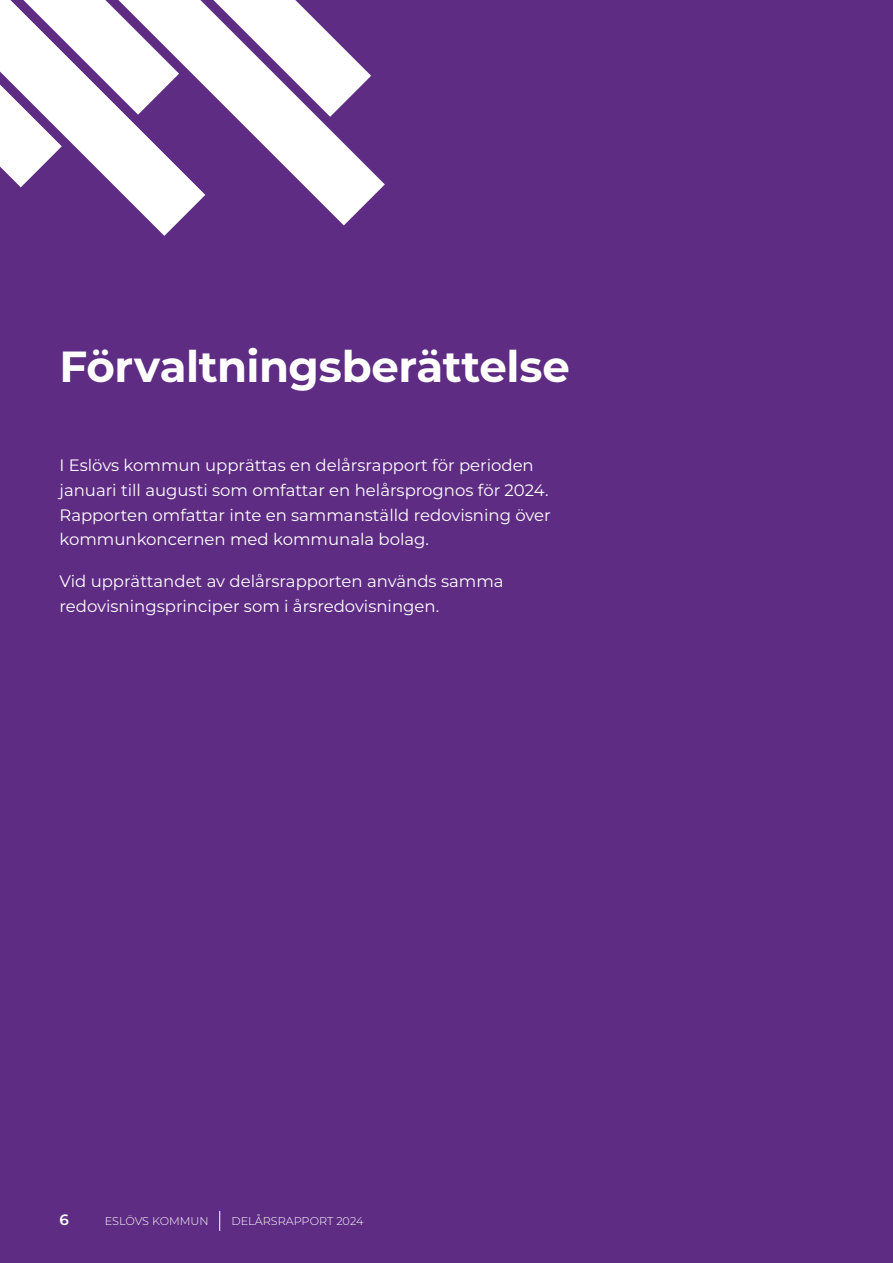
<style>
.page{position:relative;width:893px;height:1263px;background:#5f2c84}
.page>*{position:absolute;margin:0;border:0;box-sizing:border-box;transform-origin:0 0}
.Kapitelrubrik{font:700 43.5px "Montserrat";letter-spacing:-.01em;color:#fff}
.t1{font:16.5px/24.8px "Montserrat";color:#fff}
.t2{font:600 15px "Montserrat";color:#fff}
.t3{font:300 11.25px "Montserrat";color:#fff}
</style>
<div class="page">
<svg style="left:0;top:0;width:118px;height:187px"></svg>
<svg style="left:118px;top:0;width:267px;height:225px"></svg>
<svg style="left:213px;top:0;width:158px;height:117px"></svg>
<svg style="left:219px;top:1211px;width:1px;height:20px"></svg>
<p class="Kapitelrubrik" style="left:60px;top:335px;width:512px">Förvaltningsberättelse</p>
<p class="t1" style="left:60px;top:452px;width:493px">I Eslövs kommun upprättas en delårsrapport för perioden januari till augusti som omfattar en helårsprognos för 2024.<br>Rapporten omfattar inte en sammanställd redovisning över kommunkoncernen med kommunala bolag.</p>
<p class="t1" style="left:60px;top:568px;width:446px">Vid upprättandet av delårsrapporten används samma redovisningsprinciper som i årsredovisningen.</p>
<p class="t2" style="left:60px;top:1209px;width:11px">6</p>
<p class="t3" style="left:105px;top:1213px;width:105px">ESLÖVS KOMMUN</p>
<p class="t3" style="left:231px;top:1213px;width:134px">DELÅRSRAPPORT 2024</p>
</div>
